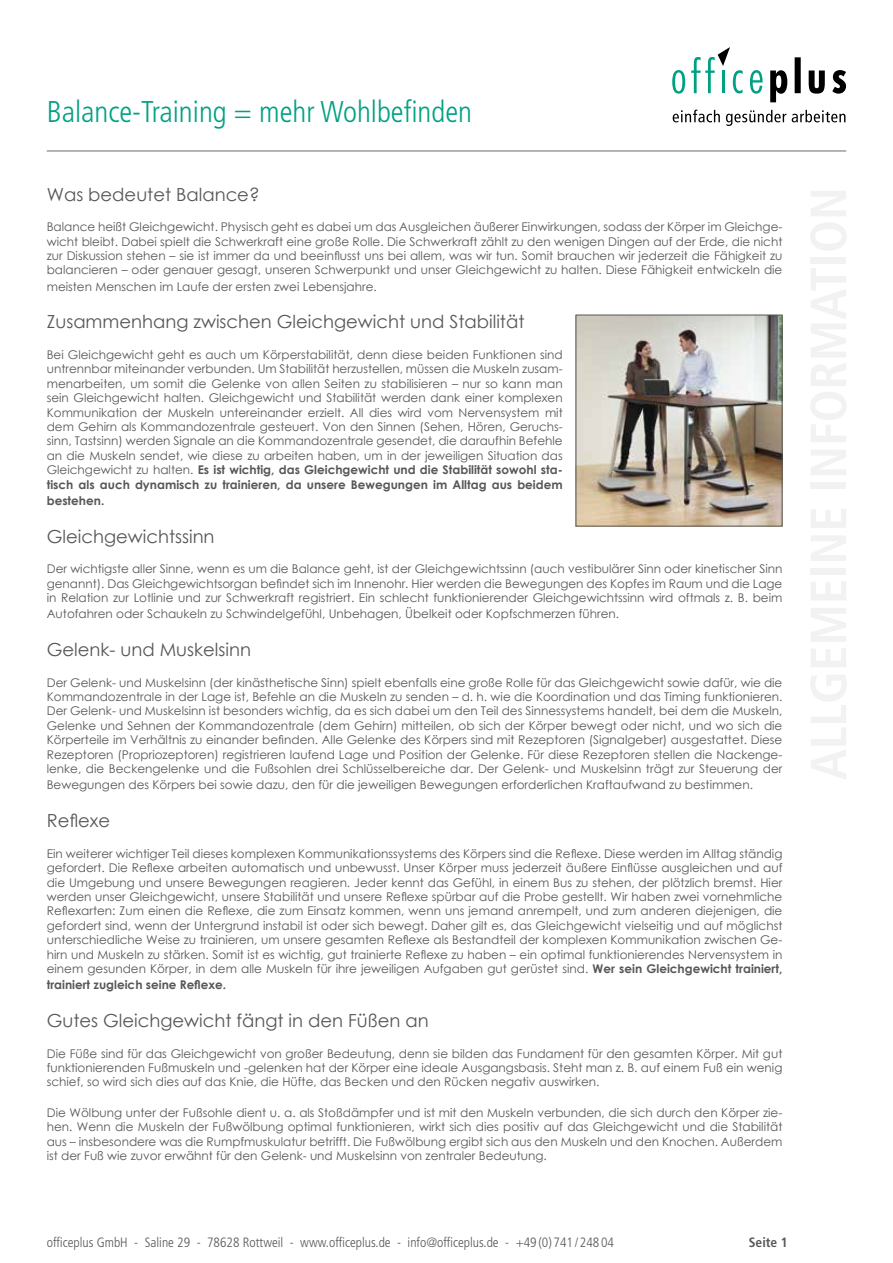
<style>
.page{position:relative;width:893px;height:1263px;background:#fff}
.page>*{position:absolute;margin:0;border:0;box-sizing:border-box;transform-origin:0 0}
.t1{font:300 condensed 30px "Frutiger";color:#00a183}
.t2{font:18px "Century Gothic";color:#575756}
.t3{font:300 condensed 13.5px "Frutiger";color:#575756}
.t4{font:700 condensed 13.5px "Frutiger";color:#575756}
.t5{font:12px/14.4px "Century Gothic";color:#575756;text-align:justify}
.t6{font:700 12px "Century Gothic";color:#575756}
.s1{font-weight:700}
</style>
<div class="page">
<svg style="left:673px;top:110px;width:172px;height:16px"></svg>
<svg style="left:770px;top:57px;width:76px;height:45px"></svg>
<svg style="left:672px;top:47px;width:91px;height:47px"></svg>
<hr style="left:47px;top:150px;width:799px;height:2px;background:#9d9d9c">
<img style="left:578px;top:317px;width:202px;height:207px">
<div style="left:576px;top:315px;width:206px;height:211px;border:1px solid #575756"></div>
<h1 class="t1" style="left:47px;top:95px;width:427px">Balance-Training = mehr Wohlbefinden</h1>
<h2 class="t2" style="left:47px;top:182px;width:214px">Was bedeutet Balance?</h2>
<p class="t5" style="left:47px;top:219px;width:737px">Balance heißt Gleichgewicht. Physisch geht es dabei um das Ausgleichen äußerer Einwirkungen, sodass der Körper im Gleichge&shy;wicht bleibt. Dabei spielt die Schwerkraft eine große Rolle. Die Schwerkraft zählt zu den wenigen Dingen auf der Erde, die nicht zur Diskussion stehen – sie ist immer da und beeinflusst uns bei allem, was wir tun. Somit brauchen wir jederzeit die Fähigkeit zu balancieren – oder genauer gesagt, unseren Schwerpunkt und unser Gleichgewicht zu halten. Diese Fähigkeit entwickeln die</p>
<p class="t5" style="left:47px;top:279px;width:331px">meisten Menschen im Laufe der ersten zwei Lebensjahre.</p>
<h2 class="t2" style="left:47px;top:309px;width:479px">Zusammenhang zwischen Gleichgewicht und Stabilität</h2>
<p class="t5" style="left:47px;top:347px;width:517px">Bei Gleichgewicht geht es auch um Körperstabilität, denn diese beiden Funktionen sind untrennbar miteinander verbunden. Um Stabilität herzustellen, müssen die Muskeln zusam&shy;menarbeiten, um somit die Gelenke von allen Seiten zu stabilisieren – nur so kann man sein Gleichgewicht halten. Gleichgewicht und Stabilität werden dank einer komplexen Kommunikation der Muskeln untereinander erzielt. All dies wird vom Nervensystem mit dem Gehirn als Kommandozentrale gesteuert. Von den Sinnen (Sehen, Hören, Geruchs&shy;sinn, Tastsinn) werden Signale an die Kommandozentrale gesendet, die daraufhin Befehle an die Muskeln sendet, wie diese zu arbeiten haben, um in der jeweiligen Situation das Gleichgewicht zu halten. <span class="s1">Es ist wichtig, das Gleichgewicht und die Stabilität sowohl sta&shy;tisch als auch dynamisch zu trainieren, da unsere Bewegungen im Alltag aus beidem</span></p>
<p class="t6" style="left:47px;top:491px;width:59px">bestehen.</p>
<h2 class="t2" style="left:47px;top:524px;width:169px">Gleichgewichtssinn</h2>
<p class="t5" style="left:47px;top:561px;width:737px">Der wichtigste aller Sinne, wenn es um die Balance geht, ist der Gleichgewichtssinn (auch vestibulärer Sinn oder kinetischer Sinn genannt). Das Gleichgewichtsorgan befindet sich im Innenohr. Hier werden die Bewegungen des Kopfes im Raum und die Lage in Relation zur Lotlinie und zur Schwerkraft registriert. Ein schlecht funktionierender Gleichgewichtssinn wird oftmals z. B. beim</p>
<p class="t5" style="left:47px;top:606px;width:574px">Autofahren oder Schaukeln zu Schwindelgefühl, Unbehagen, Übelkeit oder Kopfschmerzen führen.</p>
<h2 class="t2" style="left:47px;top:637px;width:206px">Gelenk- und Muskelsinn</h2>
<p class="t5" style="left:47px;top:675px;width:737px">Der Gelenk- und Muskelsinn (der kinästhetische Sinn) spielt ebenfalls eine große Rolle für das Gleichgewicht sowie dafür, wie die Kommandozentrale in der Lage ist, Befehle an die Muskeln zu senden – d. h. wie die Koordination und das Timing funktionieren.<br>Der Gelenk- und Muskelsinn ist besonders wichtig, da es sich dabei um den Teil des Sinnessystems handelt, bei dem die Muskeln, Gelenke und Sehnen der Kommandozentrale (dem Gehirn) mitteilen, ob sich der Körper bewegt oder nicht, und wo sich die Körperteile im Verhältnis zu einander befinden. Alle Gelenke des Körpers sind mit Rezeptoren (Signalgeber) ausgestattet. Diese Rezeptoren (Propriozeptoren) registrieren laufend Lage und Position der Gelenke. Für diese Rezeptoren stellen die Nackenge&shy;lenke, die Beckengelenke und die Fußsohlen drei Schlüsselbereiche dar. Der Gelenk- und Muskelsinn trägt zur Steuerung der</p>
<p class="t5" style="left:47px;top:777px;width:708px">Bewegungen des Körpers bei sowie dazu, den für die jeweiligen Bewegungen erforderlichen Kraftaufwand zu bestimmen.</p>
<h2 class="t2" style="left:47px;top:808px;width:65px">Reflexe</h2>
<p class="t5" style="left:47px;top:846px;width:737px">Ein weiterer wichtiger Teil dieses komplexen Kommunikationssystems des Körpers sind die Reflexe. Diese werden im Alltag ständig gefordert. Die Reflexe arbeiten automatisch und unbewusst. Unser Körper muss jederzeit äußere Einflüsse ausgleichen und auf die Umgebung und unsere Bewegungen reagieren. Jeder kennt das Gefühl, in einem Bus zu stehen, der plötzlich bremst. Hier werden unser Gleichgewicht, unsere Stabilität und unsere Reflexe spürbar auf die Probe gestellt. Wir haben zwei vornehmliche Reflexarten: Zum einen die Reflexe, die zum Einsatz kommen, wenn uns jemand anrempelt, und zum anderen diejenigen, die gefordert sind, wenn der Untergrund instabil ist oder sich bewegt. Daher gilt es, das Gleichgewicht vielseitig und auf möglichst unterschiedliche Weise zu trainieren, um unsere gesamten Reflexe als Bestandteil der komplexen Kommunikation zwischen Ge&shy;hirn und Muskeln zu stärken. Somit ist es wichtig, gut trainierte Reflexe zu haben – ein optimal funktionierendes Nervensystem in einem gesunden Körper, in dem alle Muskeln für ihre jeweiligen Aufgaben gut gerüstet sind. <span class="s1">Wer sein Gleichgewicht trainiert,</span></p>
<p class="t6" style="left:47px;top:976px;width:181px">trainiert zugleich seine Reflexe.</p>
<h2 class="t2" style="left:47px;top:1008px;width:383px">Gutes Gleichgewicht fängt in den Füßen an</h2>
<p class="t5" style="left:47px;top:1046px;width:737px">Die Füße sind für das Gleichgewicht von großer Bedeutung, denn sie bilden das Fundament für den gesamten Körper. Mit gut funktionierenden Fußmuskeln und -gelenken hat der Körper eine ideale Ausgangsbasis. Steht man z. B. auf einem Fuß ein wenig schief, so wird sich dies auf das Knie, die Hüfte, das Becken und den Rücken negativ auswirken.</p>
<p class="t5" style="left:47px;top:1105px;width:737px">Die Wölbung unter der Fußsohle dient u. a. als Stoßdämpfer und ist mit den Muskeln verbunden, die sich durch den Körper zie&shy;hen. Wenn die Muskeln der Fußwölbung optimal funktionieren, wirkt sich dies positiv auf das Gleichgewicht und die Stabilität aus – insbesondere was die Rumpfmuskulatur betrifft. Die Fußwölbung ergibt sich aus den Muskeln und den Knochen. Außerdem ist der Fuß wie zuvor erwähnt für den Gelenk- und Muskelsinn von zentraler Bedeutung.</p>
<p class="t3" style="left:47px;top:1234px;width:569px">officeplus GmbH - Saline 29 - 78628 Rottweil - www.officeplus.de - info@officeplus.de - +49 (0) 741 / 248 04</p>
<p class="t4" style="left:749px;top:1234px;width:41px">Seite 1</p>
</div>
